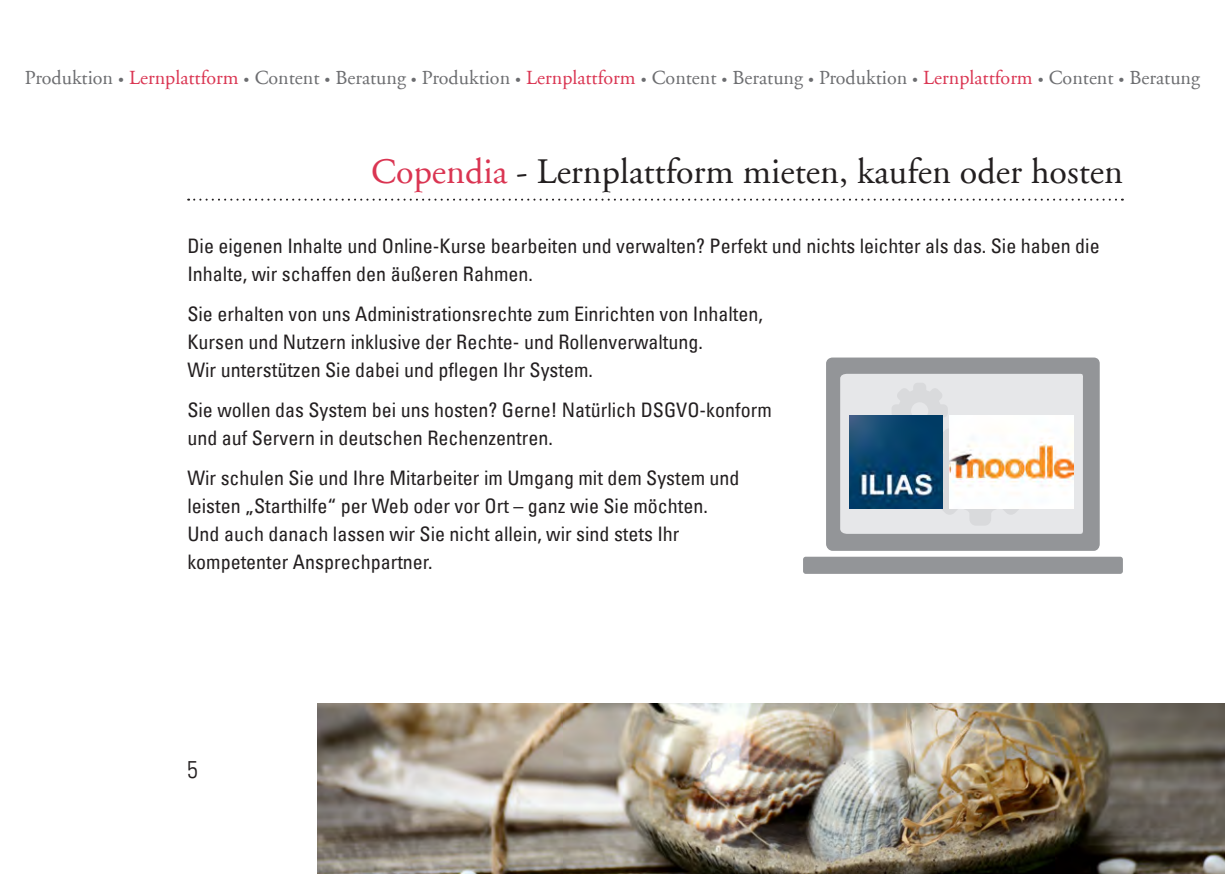
<style>
.page{position:relative;width:1225px;height:874px;background:#fff}
.page>*{position:absolute;margin:0;border:0;box-sizing:border-box;transform-origin:0 0}
.t1{font:36px "Adobe Garamond";color:#231f20}
.t2{font:300 condensed 24px "Univers LT";color:#231f20}
.t3{font:condensed 20px/28px "Univers LT";color:#231f20}
.t4{font:20px "Adobe Garamond";color:#6c6d70}
.s1{font-family:"Frutiger LT";font-stretch:condensed;font-size:12px}
.s2{color:#da3552}
</style>
<div class="page">
<svg style="left:188px;top:198px;width:935px;height:2px"></svg>
<img style="left:317px;top:703px;width:908px;height:170px">
<div style="left:826px;top:357px;width:273px;height:193px;background:#939598;border-radius:6px"></div>
<div style="left:803px;top:556px;width:320px;height:17px;background:#939598;border-radius:3px"></div>
<svg style="left:840px;top:373px;width:243px;height:160px;background:#e2e3e5"></svg>
<img style="left:849px;top:415px;width:93px;height:93px">
<img style="left:949px;top:415px;width:124px;height:93px">
<p class="t4" style="left:25px;top:67px;width:1176px">Produktion <span class="s1">•</span> <span class="s2">Lernplattform</span> <span class="s1">•</span> Content <span class="s1">•</span> Beratung <span class="s1">•</span> Produktion <span class="s1">•</span> <span class="s2">Lernplattform</span> <span class="s1">•</span> Content <span class="s1">•</span> Beratung <span class="s1">•</span> Produktion <span class="s1">•</span> <span class="s2">Lernplattform</span> <span class="s1">•</span> Content <span class="s1">•</span> Beratung</p>
<p class="t1" style="left:371px;top:152px;width:753px"><span class="s2">Copendia</span> - Lernplattform mieten, kaufen oder hosten</p>
<p class="t3" style="left:187px;top:231px;width:914px">Die eigenen Inhalte und Online-Kurse bearbeiten und verwalten? Perfekt und nichts leichter als das. Sie haben die<br>Inhalte, wir schaffen den äußeren Rahmen.</p>
<p class="t3" style="left:187px;top:299px;width:577px">Sie erhalten von uns Administrationsrechte zum Einrichten von Inhalten,</p>
<p class="t3" style="left:187px;top:327px;width:517px">Kursen und Nutzern inklusive der Rechte- und Rollenverwaltung.</p>
<p class="t3" style="left:187px;top:355px;width:407px">Wir unterstützen Sie dabei und pflegen Ihr System.</p>
<p class="t3" style="left:187px;top:395px;width:586px">Sie wollen das System bei uns hosten? Gerne! Natürlich DSGVO-konform</p>
<p class="t3" style="left:187px;top:423px;width:367px">und auf Servern in deutschen Rechenzentren.</p>
<p class="t3" style="left:187px;top:463px;width:554px">Wir schulen Sie und Ihre Mitarbeiter im Umgang mit dem System und</p>
<p class="t3" style="left:187px;top:491px;width:522px">leisten „Starthilfe“ per Web oder vor Ort – ganz wie Sie möchten.</p>
<p class="t3" style="left:187px;top:519px;width:494px">Und auch danach lassen wir Sie nicht allein, wir sind stets Ihr</p>
<p class="t3" style="left:187px;top:547px;width:247px">kompetenter Ansprechpartner.</p>
<p class="t2" style="left:187px;top:754px;width:12px">5</p>
</div>
